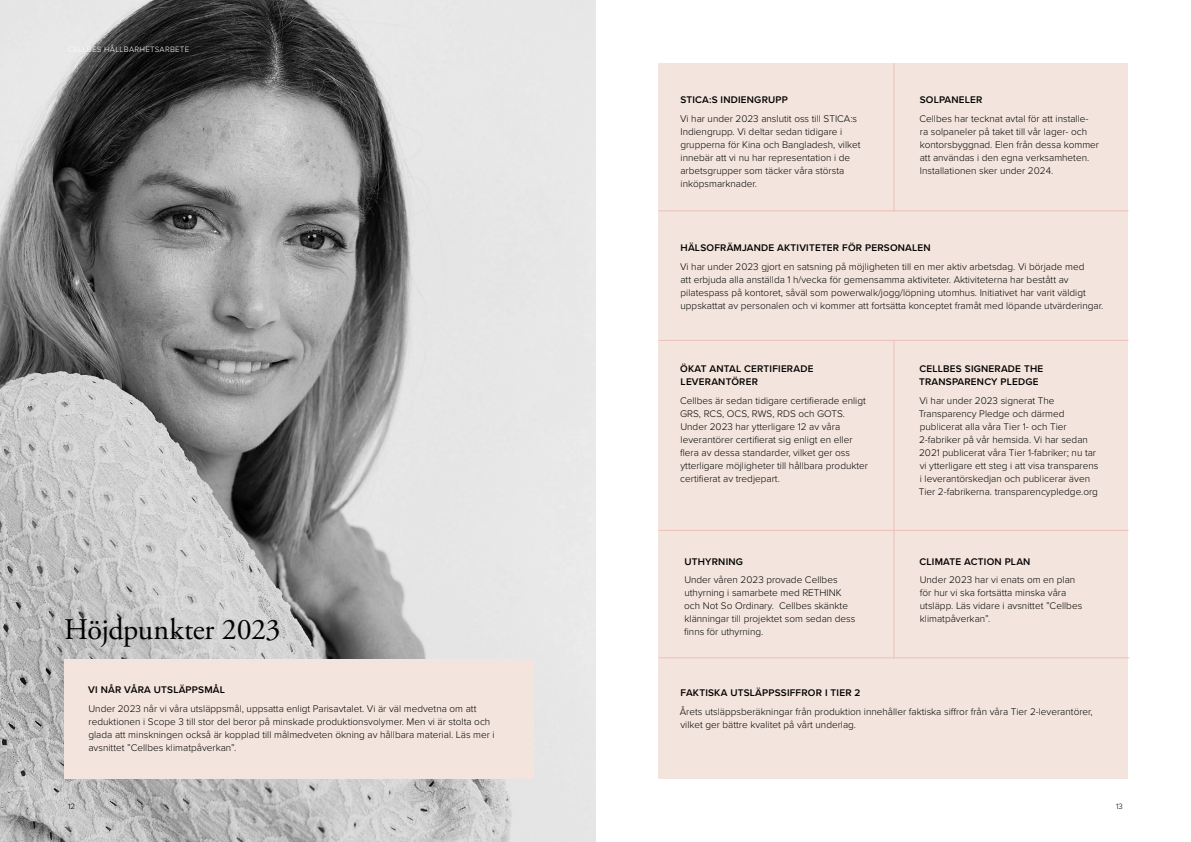
<style>
.page{position:relative;width:1191px;height:842px;background:#fff}
.page>*{position:absolute;margin:0;border:0;box-sizing:border-box;transform-origin:0 0}
.t1{font:30px "Adobe Garamond Pro";letter-spacing:-.015em;color:#000}
.Brödtext__Proxima_Nova_Reg__10_13{font:300 10px/13px "Proxima Nova";color:#000}
.Brödtext__rubrik__Proxima_Nova_Bold__10_{font:300 10px/13px "Proxima Nova";color:#000}
.Brödtext__rubrik__Proxima_Nova_Bold__10_-2{font:600 10px/13px "Proxima Nova";letter-spacing:.02em;color:#000}
.t2{font:300 8px "Proxima Nova";letter-spacing:.03em;color:#fff}
.t3{font:300 8px "Proxima Nova";color:#000}
</style>
<div class="page">
<div style="left:658px;top:63px;width:469px;height:716px;background:#f3e5dd"></div>
<img style="left:0;top:0;width:595px;height:842px">
<div style="left:64px;top:659px;width:470px;height:120px;background:#f3e5dd"></div>
<hr style="left:658px;top:657px;width:471px;height:1px;background:#ecc0b7">
<hr style="left:893px;top:340px;width:1px;height:318px;background:#ecc0b7">
<hr style="left:893px;top:63px;width:1px;height:148px;background:#ecc0b7">
<hr style="left:658px;top:340px;width:470px;height:1px;background:#ecc0b7">
<hr style="left:658px;top:211px;width:470px;height:1px;background:#ecc0b7">
<hr style="left:658px;top:530px;width:470px;height:1px;background:#ecc0b7">
<p class="t2" style="left:68px;top:43px;width:123px">CELLBES HÅLLBARHETSARBETE</p>
<p class="t1" style="left:64px;top:611px;width:218px">Höjdpunkter 2023</p>
<p class="Brödtext__rubrik__Proxima_Nova_Bold__10_-2" style="left:88px;top:683px;width:138px">VI NÅR VÅRA UTSLÄPPSMÅL</p>
<p class="Brödtext__rubrik__Proxima_Nova_Bold__10_" style="left:88px;top:701px;width:408px">Under 2023 når vi våra utsläppsmål, uppsatta enligt Parisavtalet. Vi är väl medvetna om att reduktionen i Scope 3 till stor del beror på minskade produktionsvolymer. Men vi är stolta och glada att minskningen också är kopplad till målmedveten ökning av hållbara material. Läs mer i avsnittet ”Cellbes klimatpåverkan”.</p>
<p class="Brödtext__rubrik__Proxima_Nova_Bold__10_-2" style="left:680px;top:93px;width:109px">STICA:S INDIENGRUPP</p>
<p class="Brödtext__Proxima_Nova_Reg__10_13" style="left:680px;top:111px;width:182px">Vi har under 2023 anslutit oss till STICA:s Indiengrupp. Vi deltar sedan tidigare i grupperna för Kina och Bangladesh, vilket innebär att vi nu har representation i de arbetsgrupper som täcker våra största inköpsmarknader.</p>
<p class="Brödtext__rubrik__Proxima_Nova_Bold__10_-2" style="left:919px;top:93px;width:64px">SOLPANELER</p>
<p class="Brödtext__Proxima_Nova_Reg__10_13" style="left:919px;top:111px;width:181px">Cellbes har tecknat avtal för att installe&shy;ra solpaneler på taket till vår lager- och kontorsbyggnad. Elen från dessa kommer att användas i den egna verksamheten.<br>Installationen sker under 2024.</p>
<p class="Brödtext__rubrik__Proxima_Nova_Bold__10_-2" style="left:680px;top:241px;width:252px">HÄLSOFRÄMJANDE AKTIVITETER FÖR PERSONALEN</p>
<p class="Brödtext__Proxima_Nova_Reg__10_13" style="left:680px;top:259px;width:424px">Vi har under 2023 gjort en satsning på möjligheten till en mer aktiv arbetsdag. Vi började med<br>att erbjuda alla anställda 1 h/vecka för gemensamma aktiviteter. Aktiviteterna har bestått av pilatespass på kontoret, såväl som powerwalk/jogg/löpning utomhus. Initiativet har varit väldigt uppskattat av personalen och vi kommer att fortsätta konceptet framåt med löpande utvärderingar.</p>
<p class="Brödtext__rubrik__Proxima_Nova_Bold__10_-2" style="left:680px;top:362px;width:135px">ÖKAT ANTAL CERTIFIERADE<br>LEVERANTÖRER</p>
<p class="Brödtext__Proxima_Nova_Reg__10_13" style="left:680px;top:394px;width:189px">Cellbes är sedan tidigare certifierade enligt GRS, RCS, OCS, RWS, RDS och GOTS.<br>Under 2023 har ytterligare 12 av våra leverantörer certifierat sig enligt en eller flera av dessa standarder, vilket ger oss ytterligare möjligheter till hållbara produkter certifierat av tredjepart.</p>
<p class="Brödtext__rubrik__Proxima_Nova_Bold__10_-2" style="left:684px;top:555px;width:60px">UTHYRNING</p>
<p class="Brödtext__Proxima_Nova_Reg__10_13" style="left:684px;top:573px;width:173px">Under våren 2023 provade Cellbes uthyrning i samarbete med RETHINK och Not So Ordinary. Cellbes skänkte klänningar till projektet som sedan dess finns för uthyrning.</p>
<p class="Brödtext__rubrik__Proxima_Nova_Bold__10_-2" style="left:919px;top:362px;width:126px">CELLBES SIGNERADE THE<br>TRANSPARENCY PLEDGE</p>
<p class="Brödtext__Proxima_Nova_Reg__10_13" style="left:918px;top:394px;width:181px">Vi har under 2023 signerat The Transparency Pledge och därmed publicerat alla våra Tier 1- och Tier 2-fabriker på vår hemsida. Vi har sedan 2021 publicerat våra Tier 1-fabriker; nu tar vi ytterligare ett steg i att visa transparens i leverantörskedjan och publicerar även Tier 2-fabrikerna. transparencypledge.org</p>
<p class="Brödtext__rubrik__Proxima_Nova_Bold__10_-2" style="left:919px;top:555px;width:112px">CLIMATE ACTION PLAN</p>
<p class="Brödtext__Proxima_Nova_Reg__10_13" style="left:919px;top:573px;width:164px">Under 2023 har vi enats om en plan för hur vi ska fortsätta minska våra utsläpp. Läs vidare i avsnittet ”Cellbes klimatpåverkan”.</p>
<p class="Brödtext__rubrik__Proxima_Nova_Bold__10_-2" style="left:680px;top:686px;width:181px">FAKTISKA UTSLÄPPSSIFFROR I TIER 2</p>
<p class="Brödtext__Proxima_Nova_Reg__10_13" style="left:679px;top:704px;width:414px">Årets utsläppsberäkningar från produktion innehåller faktiska siffror från våra Tier 2-leverantörer, vilket ger bättre kvalitet på vårt underlag.</p>
<p class="t3" style="left:68px;top:800px;width:9px">12</p>
<p class="t3" style="left:1116px;top:800px;width:8px">13</p>
</div>
